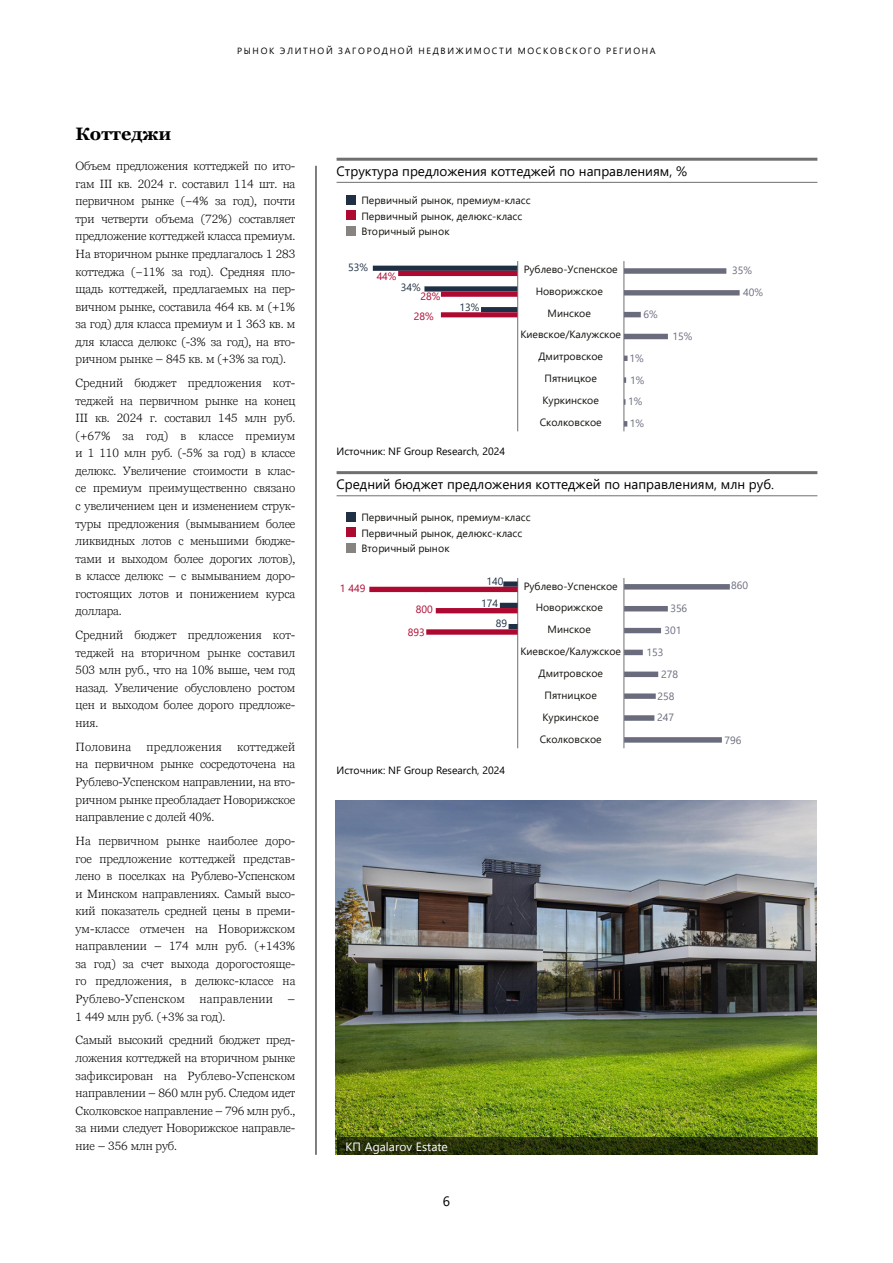
<style>
.page{position:relative;width:893px;height:1263px;background:#fff}
.page>*{position:absolute;margin:0;border:0;box-sizing:border-box;transform-origin:0 0}
.t1{font:700 18px "Georgia Pro";color:#000}
.t2{font:13.5px "Segoe UI";color:#000}
.t3{font:300 12px/17.5px "Georgia Pro";letter-spacing:-.01em;color:#000;text-align:justify}
.t4{font:300 12px "Georgia Pro";letter-spacing:.02em;color:#000}
.t5{font:12px "Segoe UI";letter-spacing:.005em;color:#fff}
.t6{font:10.5px/21.9px "Segoe UI";color:#13110c}
.t7{font:10.5px "Segoe UI";color:#000}
.t8{font:10.5px/21.9px "Segoe UI";color:#6a6c7d}
.t9{font:10.5px/19.4px "Segoe UI";color:#ae0931}
.t10{font:10.5px/21.6px "Segoe UI";color:#203044;text-align:center}
.t11{font:9px "Segoe UI";letter-spacing:.185em;color:#000}
</style>
<div class="page">
<svg style="left:373px;top:266px;width:144px;height:51px"></svg>
<hr style="left:624px;top:261px;width:1px;height:170px;background:#706f6f">
<hr style="left:517px;top:261px;width:1px;height:170px;background:#706f6f">
<div style="left:346px;top:195px;width:9px;height:9px;background:#203044"></div>
<div style="left:346px;top:211px;width:9px;height:9px;background:#ae0931"></div>
<div style="left:346px;top:226px;width:9px;height:9px;background:#878381"></div>
<svg style="left:624px;top:268px;width:116px;height:159px"></svg>
<svg style="left:625px;top:584px;width:105px;height:159px"></svg>
<hr style="left:624px;top:578px;width:1px;height:170px;background:#706f6f">
<hr style="left:517px;top:578px;width:1px;height:170px;background:#706f6f">
<div style="left:346px;top:512px;width:9px;height:9px;background:#203044"></div>
<div style="left:346px;top:528px;width:9px;height:9px;background:#ae0931"></div>
<div style="left:346px;top:543px;width:9px;height:9px;background:#878381"></div>
<svg style="left:369px;top:581px;width:149px;height:54px"></svg>
<hr style="left:337px;top:158px;width:480px;height:3px;background:#706f6f">
<hr style="left:337px;top:182px;width:480px;height:1px;background:#706f6f">
<hr style="left:337px;top:471px;width:480px;height:3px;background:#706f6f">
<hr style="left:337px;top:495px;width:480px;height:1px;background:#706f6f">
<hr style="left:316px;top:166px;width:1px;height:989px;background:#000">
<img style="left:336px;top:801px;width:481px;height:354px">
<svg style="left:337px;top:1137px;width:480px;height:18px;background:#273309"></svg>
<p class="t11" style="left:237px;top:42px;width:420px">РЫНОК ЭЛИТНОЙ ЗАГОРОДНОЙ НЕДВИЖИМОСТИ МОСКОВСКОГО РЕГИОНА</p>
<h1 class="t1" style="left:76px;top:123px;width:97px">Коттеджи</h1>
<p class="t3" style="left:76px;top:158px;width:221px">Объем предложения коттеджей по ито&shy;гам III кв. 2024 г. составил 114 шт. на первичном рынке (−4% за год), почти три четверти объема (72%) составляет предложение коттеджей класса премиум.<br>На вторичном рынке предлагалось 1 283 коттеджа (−11% за год). Средняя пло&shy;щадь коттеджей, предлагаемых на пер&shy;вичном рынке, составила 464 кв. м (+1% за год) для класса премиум и 1 363 кв. м для класса делюкс (-3% за год), на вто&shy;ричном рынке – 845 кв. м (+3% за год).</p>
<p class="t3" style="left:76px;top:375px;width:221px">Средний бюджет предложения кот&shy;теджей на первичном рынке на конец III кв. 2024 г. составил 145 млн руб. (+67% за год) в классе премиум и 1 110 млн руб. (-5% за год) в классе делюкс. Увеличение стоимости в клас&shy;се премиум преимущественно связано с увеличением цен и изменением струк&shy;туры предложения (вымыванием более ликвидных лотов с меньшими бюдже&shy;тами и выходом более дорогих лотов), в классе делюкс – с вымыванием доро&shy;гостоящих лотов и понижением курса доллара.</p>
<p class="t3" style="left:76px;top:627px;width:221px">Средний бюджет предложения кот&shy;теджей на вторичном рынке составил 503 млн руб., что на 10% выше, чем год назад. Увеличение обусловлено ростом цен и выходом более дорого предложе&shy;ния.</p>
<p class="t4" style="left:76px;top:740px;width:57px">Половина</p>
<p class="t4" style="left:147px;top:740px;width:77px">предложения</p>
<p class="t3" style="left:76px;top:738px;width:221px;text-indent:162px">коттеджей на первичном рынке сосредоточена на Рублево-Успенском направлении, на вто&shy;ричном рынке преобладает Новорижское направление с долей 40%.</p>
<p class="t3" style="left:76px;top:832px;width:221px">На первичном рынке наиболее доро&shy;гое предложение коттеджей представ&shy;лено в поселках на Рублево-Успенском и Минском направлениях. Самый высо&shy;кий показатель средней цены в преми&shy;ум-классе отмечен на Новорижском направлении – 174 млн руб. (+143% за год) за счет выхода дорогостояще&shy;го предложения, в делюкс-классе на Рублево-Успенском направлении – 1 449 млн руб. (+3% за год).</p>
<p class="t3" style="left:76px;top:1032px;width:221px">Самый высокий средний бюджет пред&shy;ложения коттеджей на вторичном рынке зафиксирован на Рублево-Успенском направлении – 860 млн руб. Следом идет Сколковское направление – 796 млн руб., за ними следует Новорижское направле&shy;ние – 356 млн руб.</p>
<p class="t2" style="left:337px;top:158px;width:352px">Структура предложения коттеджей по направлениям, %</p>
<p class="t6" style="left:361px;top:192px;width:171px;line-height:15.6px">Первичный рынок, премиум-класс<br>Первичный рынок, делюкс-класс<br>Вторичный рынок</p>
<p class="t6" style="left:520px;top:257px;width:102px;text-align:center">Рублево-Успенское<br>Новорижское<br>Минское<br>Киевское/Калужское<br>Дмитровское<br>Пятницкое<br>Куркинское<br>Сколковское</p>
<p class="t10" style="left:348px;top:256px;width:21px">53%</p>
<p class="t9" style="left:377px;top:265px;width:21px">44%</p>
<p class="t10" style="left:401px;top:276px;width:21px">34%</p>
<p class="t9" style="left:414px;top:286px;width:28px;text-indent:7px">28%<br>28%</p>
<p class="t10" style="left:460px;top:296px;width:21px">13%</p>
<p class="t7" style="left:337px;top:442px;width:170px">Источник: NF Group Research, 2024</p>
<p class="t8" style="left:643px;top:302px;width:16px">6%</p>
<p class="t8" style="left:628px;top:346px;width:18px">1%<br>1%<br>1%<br>1%</p>
<p class="t8" style="left:672px;top:324px;width:21px">15%</p>
<p class="t8" style="left:743px;top:259px;width:21px;text-indent:-11px">35%<br>40%</p>
<p class="t2" style="left:337px;top:471px;width:439px">Средний бюджет предложения коттеджей по направлениям, млн руб.</p>
<p class="t6" style="left:361px;top:509px;width:171px;line-height:15.6px">Первичный рынок, премиум-класс<br>Первичный рынок, делюкс-класс<br>Вторичный рынок</p>
<p class="t6" style="left:520px;top:574px;width:102px;text-align:center">Рублево-Успенское<br>Новорижское<br>Минское<br>Киевское/Калужское<br>Дмитровское<br>Пятницкое<br>Куркинское<br>Сколковское</p>
<p class="t10" style="left:481px;top:570px;width:24px">140<br>174</p>
<p class="t10" style="left:496px;top:612px;width:13px">89</p>
<p class="t9" style="left:340px;top:578px;width:27px">1 449</p>
<p class="t9" style="left:408px;top:597px;width:26px;line-height:22.6px;text-indent:8px">800<br>893</p>
<p class="t7" style="left:337px;top:760px;width:170px">Источник: NF Group Research, 2024</p>
<p class="t8" style="left:664px;top:597px;width:24px;text-align:center">356<br>301</p>
<p class="t8" style="left:646px;top:640px;width:18px">153</p>
<p class="t8" style="left:661px;top:662px;width:18px">278</p>
<p class="t8" style="left:657px;top:684px;width:18px">258</p>
<p class="t8" style="left:657px;top:705px;width:18px">247</p>
<p class="t8" style="left:731px;top:574px;width:18px">860</p>
<p class="t8" style="left:724px;top:728px;width:18px">796</p>
<p class="t5" style="left:346px;top:1135px;width:104px">КП Agalarov Estate</p>
<p class="t2" style="left:443px;top:1188px;width:9px">6</p>
</div>
